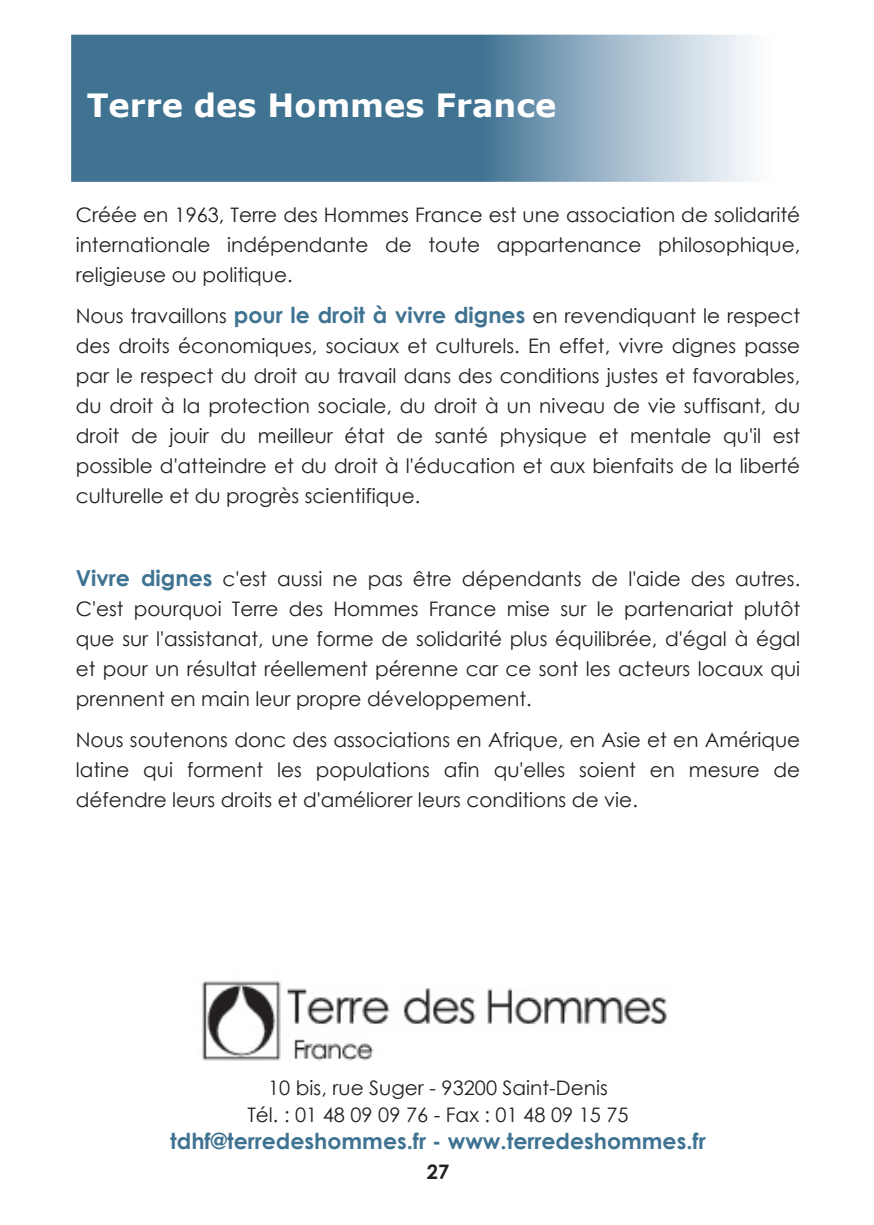
<style>
.page{position:relative;width:874px;height:1225px;background:#fff}
.page>*{position:absolute;margin:0;border:0;box-sizing:border-box;transform-origin:0 0}
.t1{font:700 32px "Verdana";color:#fff}
.t2{font:700 22px "Century Gothic";color:#3f7392}
.t3{font:20px/30px "Century Gothic";color:#231f20;text-align:justify}
.t4{font:700 20px "Century Gothic";color:#231f20}
.s1{font-weight:700;font-size:22px;color:#3f7392}
</style>
<div class="page">
<svg style="left:71px;top:34px;width:682px;height:148px;background:#678fa9"></svg>
<img style="left:202px;top:980px;width:465px;height:81px">
<h1 class="t1" style="left:87px;top:87px;width:471px">Terre des Hommes France</h1>
<p class="t3" style="left:76px;top:200px;width:725px">Créée en 1963, Terre des Hommes France est une association de solidarité internationale indépendante de toute appartenance philosophique, religieuse ou politique.</p>
<p class="t3" style="left:76px;top:301px;width:725px">Nous travaillons <span class="s1">pour le droit à vivre dignes</span> en revendiquant le respect des droits économiques, sociaux et culturels. En effet, vivre dignes passe par le respect du droit au travail dans des conditions justes et favorables, du droit à la protection sociale, du droit à un niveau de vie suffisant, du droit de jouir du meilleur état de santé physique et mentale qu'il est possible d'atteindre et du droit à l'éducation et aux bienfaits de la liberté culturelle et du progrès scientifique.</p>
<p class="t3" style="left:76px;top:564px;width:725px"><span class="s1">Vivre dignes</span> c'est aussi ne pas être dépendants de l'aide des autres.<br>C'est pourquoi Terre des Hommes France mise sur le partenariat plutôt que sur l'assistanat, une forme de solidarité plus équilibrée, d'égal à égal et pour un résultat réellement pérenne car ce sont les acteurs locaux qui prennent en main leur propre développement.</p>
<p class="t3" style="left:76px;top:725px;width:725px">Nous soutenons donc des associations en Afrique, en Asie et en Amérique latine qui forment les populations afin qu'elles soient en mesure de défendre leurs droits et d'améliorer leurs conditions de vie.</p>
<p class="t3" style="left:247px;top:1074px;width:382px;line-height:27.4px;text-align:center">10 bis, rue Suger - 93200 Saint-Denis<br>Tél. : 01 48 09 09 76 - Fax : 01 48 09 15 75</p>
<p class="t2" style="left:170px;top:1128px;width:536px">tdhf@terredeshommes.fr - www.terredeshommes.fr</p>
<p class="t4" style="left:426px;top:1160px;width:24px">27</p>
</div>
